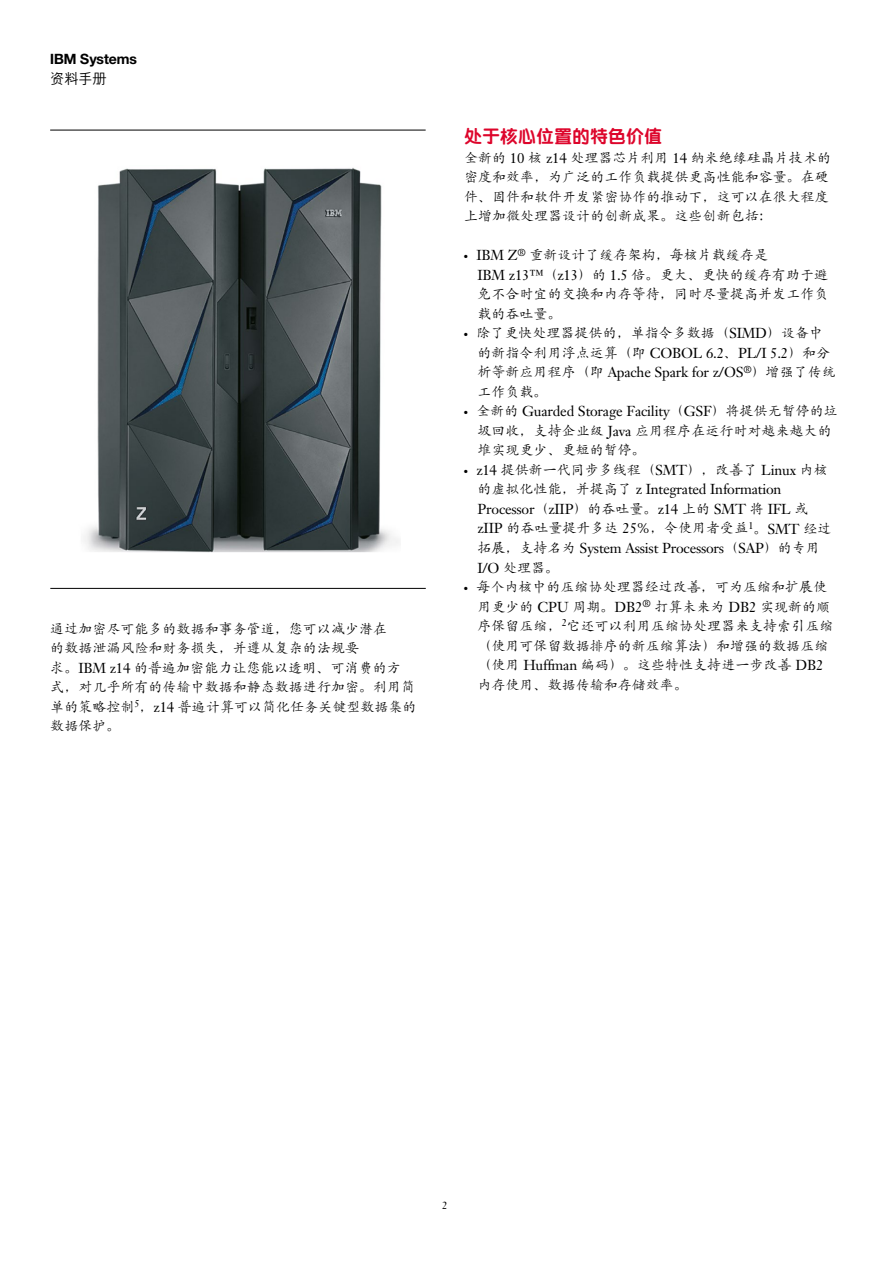
<style>
.page{position:relative;width:893px;height:1263px;background:#fff}
.page>*{position:absolute;margin:0;border:0;box-sizing:border-box;transform-origin:0 0}
.t1{font:800 18px "M Yuen PRC";color:#dd052b}
.t2{font:500 14.25px/19.5px "M Kai PRC";letter-spacing:-.015em;color:#000}
.t3{font:14.25px/19.5px "Janson Text LT Pro";letter-spacing:-.015em;color:#000}
.t4{font:700 14.25px "Helv Neuefor IBM";color:#000}
.t5{font:500 14.25px "M Hei PRC";color:#000}
.t6{font:10.5px "Janson Text LT Pro";color:#000}
.t7{font:4.5px "Zapf Dingbats";color:#000}
.s1{font-family:"Janson Text LT Pro";font-weight:400}
.s2{font-family:"M Kai PRC";font-weight:500}
</style>
<div class="page">
<hr style="left:50px;top:130px;width:376px;height:1px;background:#000">
<hr style="left:50px;top:588px;width:376px;height:1px;background:#000">
<img style="left:84px;top:168px;width:315px;height:384px">
<p class="t4" style="left:50px;top:50px;width:88px">IBM Systems</p>
<p class="t5" style="left:50px;top:71px;width:58px">资料手册</p>
<p class="t2" style="left:50px;top:618px;width:368px">通过加密尽可能多的数据和事务管道，您可以减少潜在<br>的数据泄漏风险和财务损失，并遵从复杂的法规要<br>求。<span class="s1">IBM z14</span> 的普遍加密能力让您能以透明、可消费的方式，对几乎所有的传输中数据和静态数据进行加密。利用简单的策略控制<sup>5</sup>，<span class="s1">z14</span> 普遍计算可以简化任务关键型数据集的数据保护。</p>
<h2 class="t1" style="left:464px;top:128px;width:199px">处于核心位置的特色价值</h2>
<p class="t2" style="left:464px;top:148px;width:369px">全新的 <span class="s1">10</span> 核 <span class="s1">z14</span> 处理器芯片利用 <span class="s1">14</span> 纳米绝缘硅晶片技术的密度和效率，为广泛的工作负载提供更高性能和容量。在硬件、固件和软件开发紧密协作的推动下，这可以在很大程度上增加微处理器设计的创新成果。这些创新包括：</p>
<p class="t2" style="left:476px;top:245px;width:363px"><span class="s1">IBM Z</span><sup>®</sup> 重新设计了缓存架构，每核片载缓存是<br><span class="s1">IBM z13™</span>（<span class="s1">z13</span>）的 <span class="s1">1.5</span> 倍。更大、更快的缓存有助于避免不合时宜的交换和内存等待，同时尽量提高并发工作负载的吞吐量。<br>除了更快处理器提供的，单指令多数据（<span class="s1">SIMD</span>）设备中的新指令利用浮点运算（即 <span class="s1">COBOL 6.2</span>、<span class="s1">PL/I 5.2</span>）和分析等新应用程序（即 <span class="s1">Apache Spark for z/OS</span><sup>®</sup>）增强了传统工作负载。<br>全新的 <span class="s1">Guarded Storage Facility</span>（<span class="s1">GSF</span>）将提供无暂停的垃圾回收，支持企业级 <span class="s1">Java</span> 应用程序在运行时对越来越大的堆实现更少、更短的暂停。</p>
<p class="t7" style="left:464px;top:469px;width:11px">●● ●</p>
<p class="t3" style="left:476px;top:460px;width:357px">z14 <span class="s2">提供新一代同步多线程（</span>SMT<span class="s2">），改善了</span> Linux <span class="s2">内核的虚拟化性能，并提高了</span> z Integrated Information Processor<span class="s2">（</span>zIIP<span class="s2">）的吞吐量。</span>z14 <span class="s2">上的</span> SMT <span class="s2">将</span> IFL <span class="s2">或</span>zIIP <span class="s2">的吞吐量提升多达</span> 25%<span class="s2">，令使用者受益</span><sup>1</sup><span class="s2">。</span>SMT <span class="s2">经过拓展，支持名为</span> System Assist Processors<span class="s2">（</span>SAP<span class="s2">）的专用</span>I/O <span class="s2">处理器。</span></p>
<p class="t7" style="left:464px;top:586px;width:11px">●● ●</p>
<p class="t2" style="left:476px;top:577px;width:359px">每个内核中的压缩协处理器经过改善，可为压缩和扩展使用更少的 <span class="s1">CPU</span> 周期。<span class="s1">DB2</span><sup>®</sup> 打算未来为 <span class="s1">DB2</span> 实现新的顺序保留压缩，<sup>2</sup>它还可以利用压缩协处理器来支持索引压缩（使用可保留数据排序的新压缩算法）和增强的数据压缩（使用 <span class="s1">Huffman</span> 编码）。这些特性支持进一步改善 <span class="s1">DB2</span>内存使用、数据传输和存储效率。</p>
<p class="t6" style="left:442px;top:1199px;width:7px">2</p>
</div>
